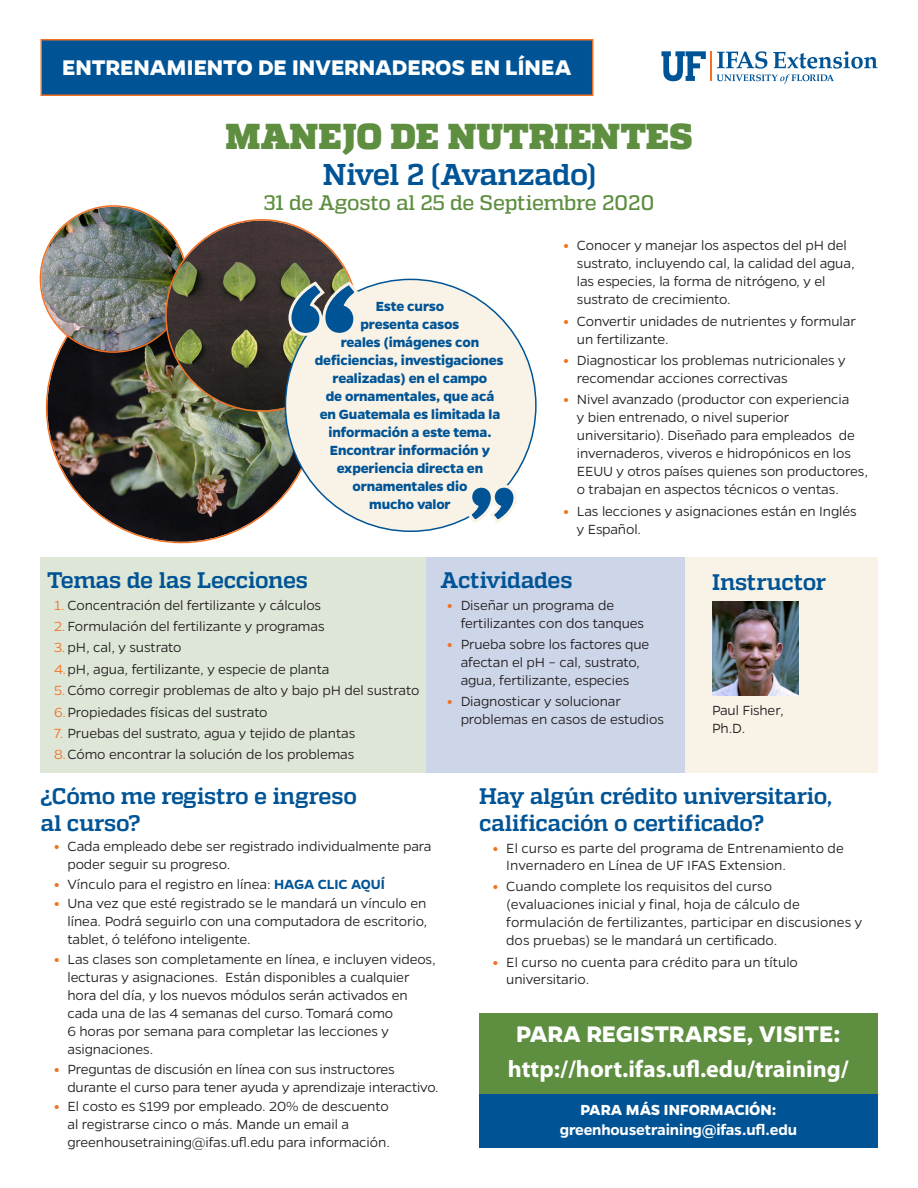
<style>
.page{position:relative;width:918px;height:1188px;background:#fff}
.page>*{position:absolute;margin:0;border:0;box-sizing:border-box;transform-origin:0 0}
.t1{font:900 36px "Quadon";color:#5e8e3f}
.t2{font:700 30px "Quadon";letter-spacing:-.02em;color:#005496}
.t3{font:700 25.5px "Gentona";letter-spacing:-.005em;color:#fff}
.t4{font:700 24px "Gentona";letter-spacing:-.005em;color:#fff}
.t5{font:700 24px "Myriad Pro";color:#fff}
.t6{font:700 22.5px/27px "Quadon";letter-spacing:-.015em;color:#005496}
.t7{font:500 21px "Quadon";letter-spacing:-.015em;color:#5e8e3f}
.t8{font:600 16.5px "Gentona";letter-spacing:-.01em;color:#fff}
.t9{font:700 16.5px "Gentona";color:#fff}
.t10{font:300 15px/18px "Gentona";letter-spacing:-.01em;color:#231f20}
.t11{font:700 15px/18px "Gentona";letter-spacing:-.01em;color:#005496;text-align:center}
.s1{font-weight:800;color:#f37021}
.s2{color:#f37021}
.s3{font-weight:600;color:#005496}
</style>
<div class="page">
<hr style="left:710px;top:51px;width:2px;height:30px;background:#f37021">
<svg style="left:662px;top:51px;width:44px;height:30px"></svg>
<svg style="left:717px;top:51px;width:160px;height:33px"></svg>
<svg style="left:40px;top:39px;width:554px;height:57px;background:#0e558f"></svg>
<div style="left:479px;top:1093px;width:399px;height:55px;background:#005496"></div>
<div style="left:479px;top:1013px;width:399px;height:80px;background:#5e8e3f"></div>
<div style="left:40px;top:557px;width:388px;height:216px;background:#dee7d7"></div>
<div style="left:427px;top:557px;width:258px;height:216px;background:#cdd6e9"></div>
<img style="left:47px;top:274px;width:269px;height:268px;border-radius:134px">
<img style="left:41px;top:207px;width:145px;height:144px;border-radius:72px">
<img style="left:167px;top:221px;width:189px;height:189px;border-radius:95px">
<div style="left:285px;top:279px;width:251px;height:252px;background:#f9f2e6;border-radius:50%"></div>
<svg style="left:287px;top:279px;width:74px;height:58px"></svg>
<svg style="left:465px;top:483px;width:52px;height:40px"></svg>
<div style="left:685px;top:557px;width:193px;height:216px;background:#f9f2e6"></div>
<img style="left:712px;top:602px;width:87px;height:94px">
<h3 class="t4" style="left:62px;top:54px;width:511px">ENTRENAMIENTO DE INVERNADEROS EN LÍNEA</h3>
<h1 class="t1" style="left:226px;top:115px;width:468px">MANEJO DE NUTRIENTES</h1>
<h2 class="t2" style="left:323px;top:157px;width:274px">Nivel 2 (Avanzado)</h2>
<h3 class="t7" style="left:264px;top:191px;width:392px">31 de Agosto al 25 de Septiembre 2020</h3>
<p class="t10" style="left:577px;top:236px;width:279px;text-indent:-14px"><span class="s1">•</span> Conocer y manejar los aspectos del pH del sustrato, incluyendo cal, la calidad del agua, las especies, la forma de nitrógeno, y el sustrato de crecimiento.</p>
<p class="t10" style="left:577px;top:312px;width:281px;text-indent:-14px"><span class="s1">•</span> Convertir unidades de nutrientes y formular un fertilizante.</p>
<p class="t10" style="left:577px;top:351px;width:270px;text-indent:-14px"><span class="s1">•</span> Diagnosticar los problemas nutricionales y recomendar acciones correctivas</p>
<p class="t10" style="left:577px;top:390px;width:293px;text-indent:-14px"><span class="s1">•</span> Nivel avanzado (productor con experiencia<br>y bien entrenado, o nivel superior universitario). Diseñado para empleados de invernaderos, viveros e hidropónicos en los EEUU y otros países quienes son productores, o trabajan en aspectos técnicos o ventas.</p>
<p class="t10" style="left:577px;top:502px;width:281px;text-indent:-14px"><span class="s1">•</span> Las lecciones y asignaciones están en Inglés y Español.</p>
<p class="t11" style="left:315px;top:297px;width:190px">Este curso<br>presenta casos<br>reales (imágenes con deficiencias, investigaciones realizadas) en el campo<br>de ornamentales, que acá<br>en Guatemala es limitada la información a este tema.<br>Encontrar información y experiencia directa en ornamentales dio<br>mucho valor</p>
<h3 class="t6" style="left:47px;top:567px;width:262px">Temas de las Lecciones</h3>
<p class="t10" style="left:54px;top:596px;width:269px"><span class="s2">1.</span> Concentración del fertilizante y cálculos</p>
<p class="t10" style="left:54px;top:615px;width:367px;line-height:21.3px"><span class="s2">2.</span> Formulación del fertilizante y programas<br><span class="s2">3.</span>pH, cal, y sustrato<br><span class="s2">4.</span>pH, agua, fertilizante, y especie de planta<br><span class="s2">5.</span>Cómo corregir problemas de alto y bajo pH del sustrato <span class="s2">6.</span>Propiedades físicas del sustrato</p>
<p class="t10" style="left:54px;top:722px;width:303px;line-height:21.3px"><span class="s2">7.</span> Pruebas del sustrato, agua y tejido de plantas<br><span class="s2">8.</span>Cómo encontrar la solución de los problemas</p>
<h3 class="t6" style="left:440px;top:567px;width:134px">Actividades</h3>
<p class="t10" style="left:461px;top:596px;width:185px;text-indent:-14px"><span class="s1">•</span> Diseñar un programa de fertilizantes con dos tanques</p>
<p class="t10" style="left:447px;top:635px;width:204px;text-align:center"><span class="s1">•</span> Prueba sobre los factores que afectan el pH – cal, sustrato, agua, fertilizante, especies</p>
<p class="t10" style="left:461px;top:693px;width:205px;text-indent:-14px"><span class="s1">•</span> Diagnosticar y solucionar problemas en casos de estudios</p>
<h3 class="t6" style="left:712px;top:569px;width:116px">Instructor</h3>
<p class="t10" style="left:712px;top:701px;width:73px">Paul Fisher,<br>Ph.D.</p>
<h3 class="t6" style="left:40px;top:783px;width:318px">¿Cómo me registro e ingreso al curso?</h3>
<p class="t10" style="left:68px;top:837px;width:366px;text-indent:-14px"><span class="s1">•</span> Cada empleado debe ser registrado individualmente para poder seguir su progreso.</p>
<p class="t10" style="left:54px;top:875px;width:332px"><span class="s1">•</span> Vínculo para el registro en línea: <span class="s3">HAGA CLIC AQUÍ</span></p>
<p class="t10" style="left:68px;top:895px;width:361px;text-align:justify;text-indent:-14px"><span class="s1">•</span> Una vez que esté registrado se le mandará un vínculo en línea. Podrá seguirlo con una computadora de escritorio, tablet, ó teléfono inteligente.</p>
<p class="t10" style="left:68px;top:950px;width:370px;text-indent:-14px"><span class="s1">•</span> Las clases son completamente en línea, e incluyen videos, lecturas y asignaciones. Están disponibles a cualquier hora del día, y los nuevos módulos serán activados en cada una de las 4 semanas del curso. Tomará como<br>6 horas por semana para completar las lecciones y asignaciones.</p>
<p class="t10" style="left:68px;top:1060px;width:373px;text-indent:-14px"><span class="s1">•</span> Preguntas de discusión en línea con sus instructores durante el curso para tener ayuda y aprendizaje interactivo.</p>
<p class="t10" style="left:68px;top:1098px;width:324px;text-indent:-14px"><span class="s1">•</span> El costo es $199 por empleado. 20% de descuento al registrarse cinco o más. Mande un email a greenhousetraining@ifas.ufl.edu para información.</p>
<h3 class="t6" style="left:479px;top:783px;width:354px">Hay algún crédito universitario, calificación o certificado?</h3>
<p class="t10" style="left:506px;top:839px;width:339px;line-height:17.2px;text-indent:-14px"><span class="s1">•</span> El curso es parte del programa de Entrenamiento de<br>Invernadero en Línea de UF IFAS Extension.</p>
<p class="t10" style="left:506px;top:877px;width:357px;text-indent:-14px"><span class="s1">•</span> Cuando complete los requisitos del curso (evaluaciones inicial y final, hoja de cálculo de formulación de fertilizantes, participar en discusiones y dos pruebas) se le mandará un certificado.</p>
<p class="t10" style="left:506px;top:953px;width:293px;line-height:17.2px;text-indent:-14px"><span class="s1">•</span> El curso no cuenta para crédito para un título universitario.</p>
<h3 class="t3" style="left:516px;top:1019px;width:326px">PARA REGISTRARSE, VISITE:</h3>
<h3 class="t5" style="left:508px;top:1053px;width:342px">http://hort.ifas.ufl.edu/training/</h3>
<p class="t9" style="left:581px;top:1100px;width:197px">PARA MÁS INFORMACIÓN:</p>
<p class="t8" style="left:560px;top:1120px;width:239px">greenhousetraining@ifas.ufl.edu</p>
</div>
